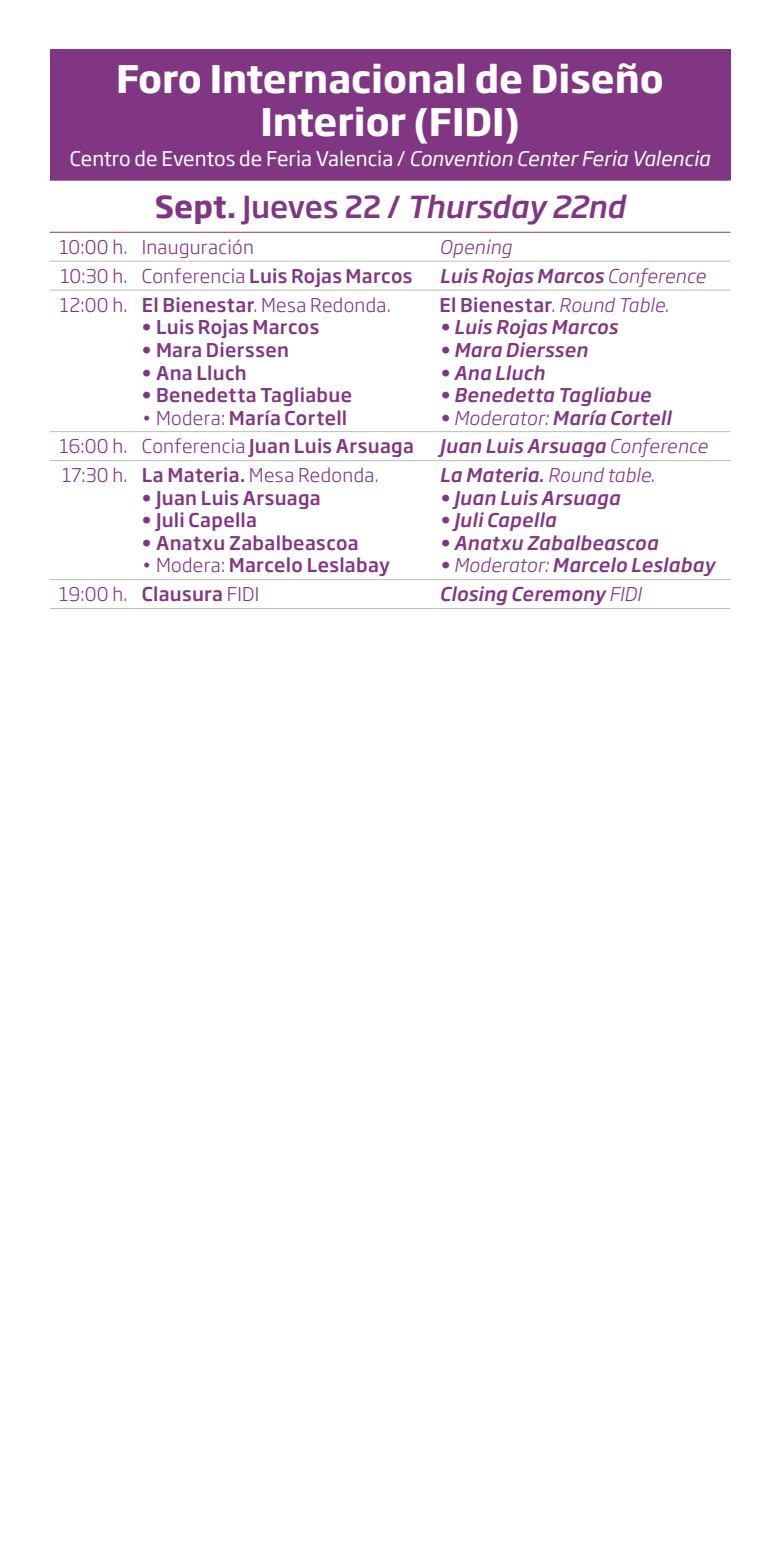
<style>
.page{position:relative;width:780px;height:1560px;background:#fff}
.page>*{position:absolute;margin:0;border:0;box-sizing:border-box;transform-origin:0 0}
.t1{font:700 37.5px/42.5px "Soho Gothic Pro";color:#fff;text-align:center}
.t2{font:italic 500 30px "Soho Gothic Pro";letter-spacing:-.005em;color:#813684}
.t3{font:20px "Soho Gothic Pro";color:#fff}
.t4{font:italic 500 18.75px "Soho Gothic Pro";letter-spacing:.015em;color:#813684}
.t5{font:300 18.75px "Soho Gothic Pro";letter-spacing:.015em;color:#813684}
.t6{font:500 18.75px "Soho Gothic Pro";letter-spacing:.02em;color:#813684}
.t7{font:italic 300 18.75px "Soho Gothic Pro";letter-spacing:.015em;color:#813684}
.s1{font-style:italic}
.s2{font-weight:700;font-style:normal}
.s3{font-style:normal}
.s4{font-weight:500}
.s5{font-weight:300}
.s6{font-weight:500;font-style:normal}
</style>
<div class="page">
<div style="left:50px;top:50px;width:680px;height:130px;background:#813684"></div>
<hr style="left:50px;top:261px;width:85px;height:1px;background:#bfbdba">
<hr style="left:135px;top:261px;width:297px;height:1px;background:#bfbdba">
<hr style="left:432px;top:261px;width:298px;height:1px;background:#bfbdba">
<hr style="left:50px;top:290px;width:85px;height:1px;background:#bfbdba">
<hr style="left:135px;top:290px;width:297px;height:1px;background:#bfbdba">
<hr style="left:432px;top:290px;width:298px;height:1px;background:#bfbdba">
<hr style="left:50px;top:431px;width:85px;height:1px;background:#bfbdba">
<hr style="left:135px;top:431px;width:297px;height:1px;background:#bfbdba">
<hr style="left:432px;top:431px;width:298px;height:1px;background:#bfbdba">
<hr style="left:50px;top:460px;width:85px;height:1px;background:#bfbdba">
<hr style="left:135px;top:460px;width:297px;height:1px;background:#bfbdba">
<hr style="left:432px;top:460px;width:298px;height:1px;background:#bfbdba">
<hr style="left:50px;top:579px;width:85px;height:1px;background:#bfbdba">
<hr style="left:135px;top:579px;width:297px;height:1px;background:#bfbdba">
<hr style="left:432px;top:579px;width:298px;height:1px;background:#bfbdba">
<hr style="left:50px;top:608px;width:85px;height:1px;background:#bfbdba">
<hr style="left:135px;top:608px;width:297px;height:1px;background:#bfbdba">
<hr style="left:432px;top:608px;width:298px;height:1px;background:#bfbdba">
<hr style="left:50px;top:180px;width:85px;height:1px;background:#813684">
<hr style="left:135px;top:180px;width:297px;height:1px;background:#813684">
<hr style="left:432px;top:180px;width:298px;height:1px;background:#813684">
<hr style="left:50px;top:232px;width:85px;height:1px;background:#813684">
<hr style="left:135px;top:232px;width:297px;height:1px;background:#813684">
<hr style="left:432px;top:232px;width:298px;height:1px;background:#813684">
<h1 class="t1" style="left:116px;top:56px;width:549px">Foro Internacional de Diseño<br>Interior (FIDI)</h1>
<p class="t3" style="left:70px;top:143px;width:641px">Centro de Eventos de Feria Valencia / <span class="s1">Convention Center Feria Valencia</span></p>
<h2 class="t2" style="left:155px;top:183px;width:471px"><span class="s2">Sept.</span> <span class="s3">Jueves 22 /</span> Thursday 22nd</h2>
<p class="t5" style="left:59px;top:232px;width:196px">10:00 h. Inauguración</p>
<p class="t7" style="left:439px;top:232px;width:74px">Opening</p>
<p class="t5" style="left:60px;top:261px;width:353px">10:30 h. Conferencia <span class="s4">Luis Rojas Marcos</span></p>
<p class="t4" style="left:439px;top:261px;width:267px">Luis Rojas Marcos <span class="s5">Conference</span></p>
<p class="t5" style="left:60px;top:290px;width:332px">12:00 h. <span class="s4">El Bienestar</span>. Mesa Redonda.</p>
<p class="t6" style="left:142px;top:313px;width:179px">• Luis Rojas Marcos</p>
<p class="t6" style="left:142px;top:335px;width:149px">• Mara Dierssen</p>
<p class="t6" style="left:142px;top:358px;width:106px">• Ana Lluch</p>
<p class="t6" style="left:142px;top:380px;width:212px">• Benedetta Tagliabue</p>
<p class="t6" style="left:142px;top:403px;width:207px"><span class="s5">• Modera:</span> María Cortell</p>
<p class="t7" style="left:439px;top:290px;width:231px"><span class="s6">El Bienestar</span>. Round Table.</p>
<p class="t4" style="left:439px;top:313px;width:180px">• Luis Rojas Marcos</p>
<p class="t4" style="left:439px;top:335px;width:150px">• Mara Dierssen</p>
<p class="t4" style="left:439px;top:358px;width:106px">• Ana Lluch</p>
<p class="t4" style="left:439px;top:380px;width:213px">• Benedetta Tagliabue</p>
<p class="t4" style="left:439px;top:403px;width:233px"><span class="s5">• Moderator:</span> María Cortell</p>
<p class="t5" style="left:59px;top:432px;width:356px">16:00 h. Conferencia <span class="s4">Juan Luis Arsuaga</span></p>
<p class="t4" style="left:439px;top:432px;width:269px">Juan Luis Arsuaga <span class="s5">Conference</span></p>
<p class="t5" style="left:62px;top:461px;width:318px">17:30 h. <span class="s4">La Materia.</span> Mesa Redonda.</p>
<p class="t6" style="left:142px;top:483px;width:180px">• Juan Luis Arsuaga</p>
<p class="t6" style="left:142px;top:505px;width:117px">• Juli Capella</p>
<p class="t6" style="left:142px;top:528px;width:218px">• Anatxu Zabalbeascoa</p>
<p class="t6" style="left:142px;top:550px;width:250px"><span class="s5">• Modera:</span> Marcelo Leslabay</p>
<p class="t7" style="left:439px;top:461px;width:217px"><span class="s4">La Materia.</span> Round table.</p>
<p class="t4" style="left:439px;top:483px;width:182px">• Juan Luis Arsuaga</p>
<p class="t4" style="left:439px;top:505px;width:118px">• Juli Capella</p>
<p class="t4" style="left:439px;top:528px;width:220px">• Anatxu Zabalbeascoa</p>
<p class="t4" style="left:439px;top:550px;width:277px"><span class="s5">• Moderator:</span> Marcelo Leslabay</p>
<p class="t5" style="left:59px;top:579px;width:201px">19:00 h. <span class="s4">Clausura</span> FIDI</p>
<p class="t4" style="left:439px;top:579px;width:203px">Closing Ceremony <span class="s5">FIDI</span></p>
</div>
